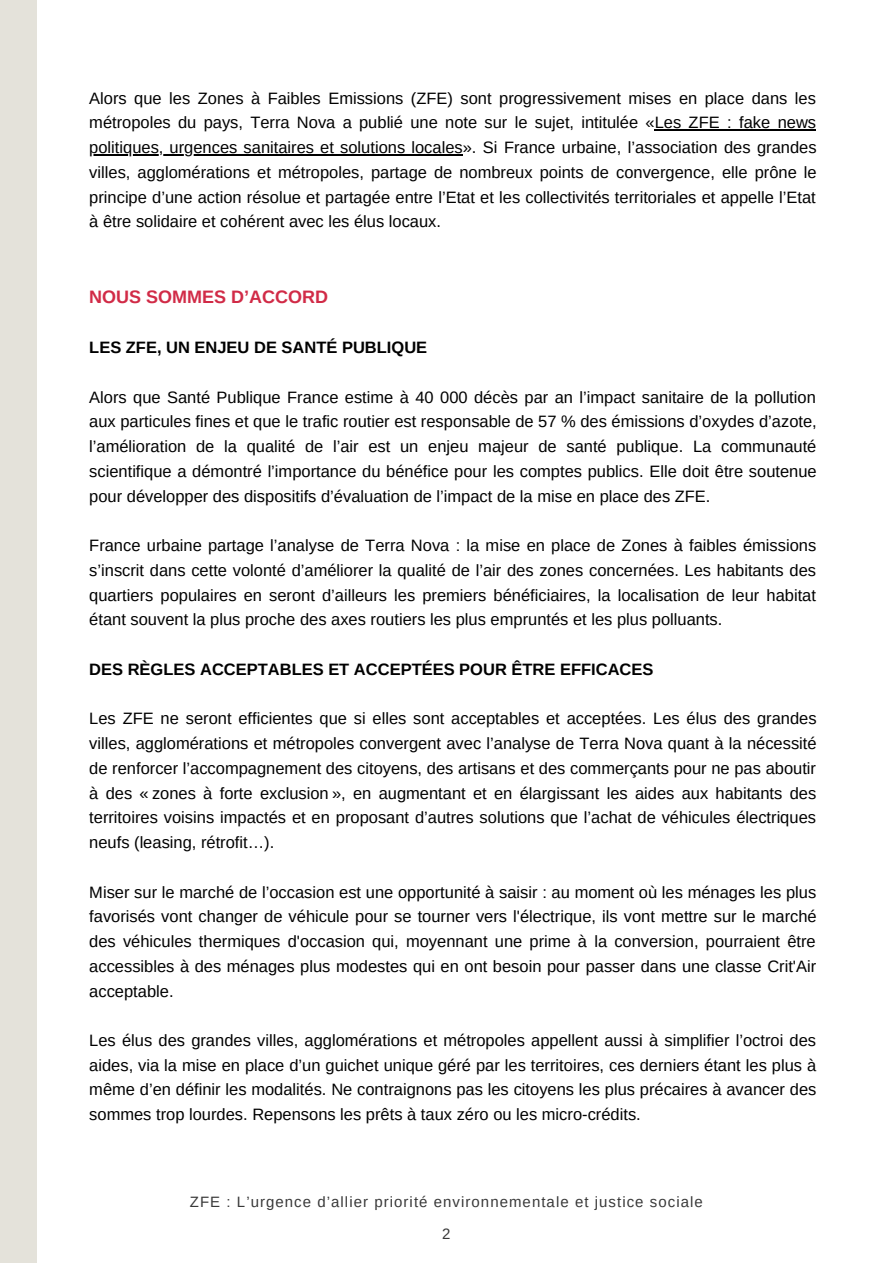
<style>
.page{position:relative;width:893px;height:1264px;background:#fff}
.page>*{position:absolute;margin:0;border:0;box-sizing:border-box;transform-origin:0 0}
.t1{font:700 18px "Arimo";color:#d12b47}
.t2{font:16.5px/24.8px "Arimo";color:#000;text-align:justify}
.t3{font:700 16.5px "Arimo";color:#000}
.t4{font:15px "Arimo";letter-spacing:.07em;color:#393939}
</style>
<div class="page">
<div style="left:0;top:0;width:36px;height:1262px;background:#e4e2da"></div>
<hr style="left:654px;top:129px;width:162px;height:1px;background:#000">
<hr style="left:89px;top:154px;width:373px;height:1px;background:#000">
<p class="t2" style="left:89px;top:85px;width:729px">Alors que les Zones à Faibles Emissions (ZFE) sont progressivement mises en place dans les métropoles du pays, Terra Nova a publié une note sur le sujet, intitulée «Les ZFE : fake news politiques, urgences sanitaires et solutions locales». Si France urbaine, l’association des grandes villes, agglomérations et métropoles, partage de nombreux points de convergence, elle prône le principe d’une action résolue et partagée entre l’Etat et les collectivités territoriales et appelle l’Etat à être solidaire et cohérent avec les élus locaux.</p>
<p class="t1" style="left:89px;top:286px;width:240px">NOUS SOMMES D’ACCORD</p>
<p class="t3" style="left:89px;top:338px;width:339px">LES ZFE, UN ENJEU DE SANTÉ PUBLIQUE</p>
<p class="t2" style="left:89px;top:384px;width:729px">Alors que Santé Publique France estime à 40 000 décès par an l’impact sanitaire de la pollution aux particules fines et que le trafic routier est responsable de 57 % des émissions d’oxydes d’azote, l’amélioration de la qualité de l’air est un enjeu majeur de santé publique. La communauté scientifique a démontré l’importance du bénéfice pour les comptes publics. Elle doit être soutenue pour développer des dispositifs d’évaluation de l’impact de la mise en place des ZFE.</p>
<p class="t2" style="left:89px;top:533px;width:728px">France urbaine partage l’analyse de Terra Nova : la mise en place de Zones à faibles émissions s’inscrit dans cette volonté d’améliorer la qualité de l’air des zones concernées. Les habitants des quartiers populaires en seront d’ailleurs les premiers bénéficiaires, la localisation de leur habitat étant souvent la plus proche des axes routiers les plus empruntés et les plus polluants.</p>
<p class="t3" style="left:89px;top:660px;width:565px">DES RÈGLES ACCEPTABLES ET ACCEPTÉES POUR ÊTRE EFFICACES</p>
<p class="t2" style="left:89px;top:706px;width:728px">Les ZFE ne seront efficientes que si elles sont acceptables et acceptées. Les élus des grandes villes, agglomérations et métropoles convergent avec l’analyse de Terra Nova quant à la nécessité de renforcer l’accompagnement des citoyens, des artisans et des commerçants pour ne pas aboutir à des « zones à forte exclusion », en augmentant et en élargissant les aides aux habitants des territoires voisins impactés et en proposant d’autres solutions que l’achat de véhicules électriques neufs (leasing, rétrofit…).</p>
<p class="t2" style="left:89px;top:879px;width:729px">Miser sur le marché de l’occasion est une opportunité à saisir : au moment où les ménages les plus favorisés vont changer de véhicule pour se tourner vers l'électrique, ils vont mettre sur le marché des véhicules thermiques d'occasion qui, moyennant une prime à la conversion, pourraient être accessibles à des ménages plus modestes qui en ont besoin pour passer dans une classe Crit'Air acceptable.</p>
<p class="t2" style="left:89px;top:1027px;width:728px">Les élus des grandes villes, agglomérations et métropoles appellent aussi à simplifier l’octroi des aides, via la mise en place d’un guichet unique géré par les territoires, ces derniers étant les plus à même d’en définir les modalités. Ne contraignons pas les citoyens les plus précaires à avancer des sommes trop lourdes. Repensons les prêts à taux zéro ou les micro-crédits.</p>
<p class="t4" style="left:190px;top:1193px;width:514px">ZFE : L’urgence d’allier priorité environnementale et justice sociale</p>
<p class="t4" style="left:442px;top:1225px;width:10px">2</p>
</div>
